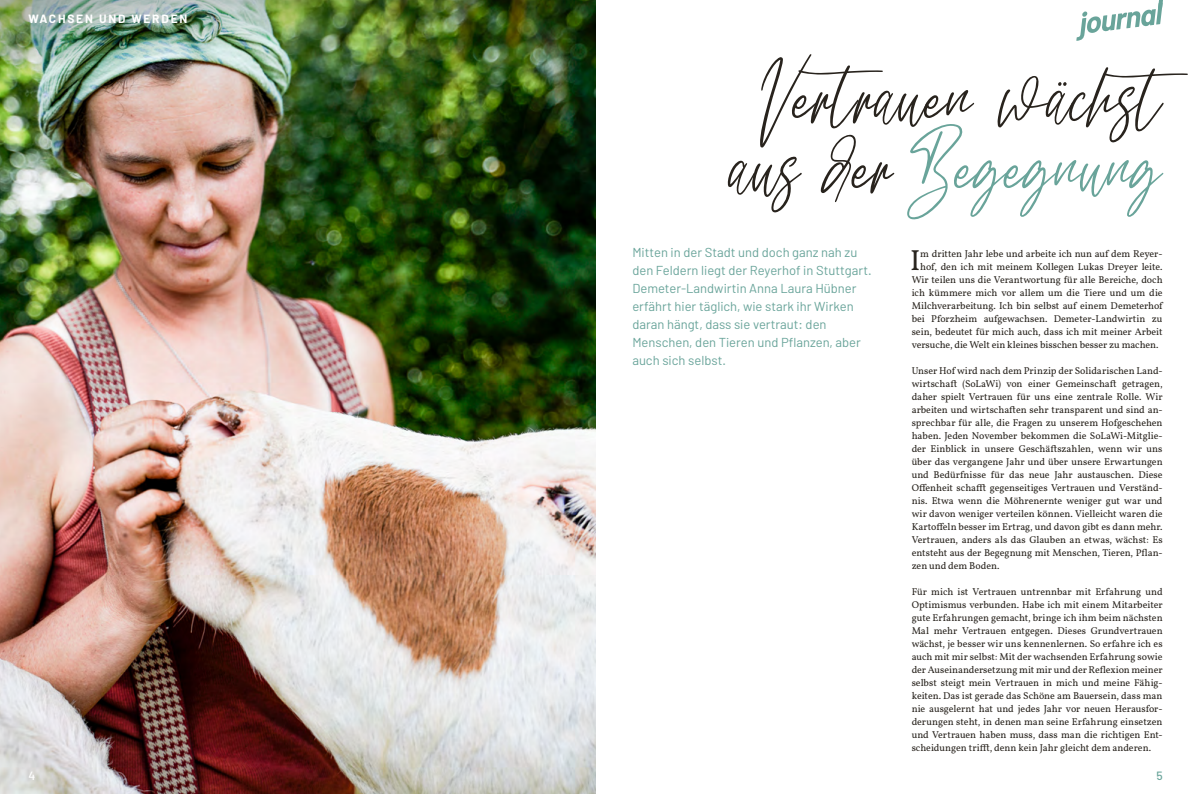
<style>
.page{position:relative;width:1191px;height:794px;background:#fff}
.page>*{position:absolute;margin:0;border:0;box-sizing:border-box;transform-origin:0 0}
.t1{font:140px "Dillandio";color:#28231d}
.t2{font:140px "Dillandio";color:#69a49a}
.t3{font:29.1px "Demeter Vollkorn";color:#28231d}
.t4{font:13px/18px "Barlow";color:#69a49a}
.t5{font:700 12px "Barlow";letter-spacing:.15em;color:#fff}
.t6{font:500 12px "Barlow";color:#fff}
.t7{font:500 12px "Barlow";color:#69a49a}
.t8{font:10px/13px "Demeter Vollkorn";letter-spacing:-.005em;color:#28231d;text-align:justify}
.s1{color:#28231d}
</style>
<div class="page">
<img style="left:0;top:0;width:595px;height:794px">
<svg style="left:1076px;top:0;width:87px;height:41px"></svg>
<p class="t5" style="left:28px;top:11px;width:161px">WACHSEN UND WERDEN</p>
<p class="t1" style="left:756px;top:35px;width:407px">Vertrauen wächst</p>
<p class="t2" style="left:730px;top:105px;width:434px"><span class="s1">aus der</span>Begegnung</p>
<p class="t4" style="left:632px;top:243px;width:241px">Mitten in der Stadt und doch ganz nah zu den Feldern liegt der Reyerhof in Stuttgart.<br>Demeter-Landwirtin Anna Laura Hübner erfährt hier täglich, wie stark ihr Wirken daran hängt, dass sie vertraut: den Menschen, den Tieren und Pflanzen, aber auch sich selbst.</p>
<p class="t3" style="left:910px;top:239px;width:12px">I</p>
<p class="t8" style="left:920px;top:247px;width:244px">m dritten Jahr lebe und arbeite ich nun auf dem Reyer-</p>
<p class="t8" style="left:920px;top:260px;width:244px">hof, den ich mit meinem Kollegen Lukas Dreyer leite.</p>
<p class="t8" style="left:911px;top:273px;width:252px">Wir teilen uns die Verantwortung für alle Bereiche, doch</p>
<p class="t8" style="left:911px;top:286px;width:252px">ich kümmere mich vor allem um die Tiere und um die</p>
<p class="t8" style="left:911px;top:299px;width:253px">Milchverarbeitung. Ich bin selbst auf einem Demeterhof</p>
<p class="t8" style="left:911px;top:312px;width:252px">bei Pforzheim aufgewachsen. Demeter-Landwirtin zu</p>
<p class="t8" style="left:911px;top:325px;width:252px">sein, bedeutet für mich auch, dass ich mit meiner Arbeit</p>
<p class="t8" style="left:911px;top:338px;width:248px">versuche, die Welt ein kleines bisschen besser zu machen.</p>
<p class="t8" style="left:911px;top:364px;width:252px">Unser Hof wird nach dem Prinzip der Solidarischen Land&shy;wirtschaft (SoLaWi) von einer Gemeinschaft getragen, daher spielt Vertrauen für uns eine zentrale Rolle. Wir arbeiten und wirtschaften sehr transparent und sind an&shy;sprechbar für alle, die Fragen zu unserem Hofgeschehen haben. Jeden November bekommen die SoLaWi-Mitglie&shy;der Einblick in unsere Geschäftszahlen, wenn wir uns über das vergangene Jahr und über unsere Erwartungen und Bedürfnisse für das neue Jahr austauschen. Diese Offenheit schafft gegenseitiges Vertrauen und Verständ&shy;nis. Etwa wenn die Möhrenernte weniger gut war und wir davon weniger verteilen können. Vielleicht waren die Kartoffeln besser im Ertrag, und davon gibt es dann mehr.<br>Vertrauen, anders als das Glauben an etwas, wächst: Es entsteht aus der Begegnung mit Menschen, Tieren, Pflan&shy;zen und dem Boden.</p>
<p class="t8" style="left:911px;top:585px;width:252px;text-align:left">Für mich ist Vertrauen untrennbar mit Erfahrung und Optimismus verbunden. Habe ich mit einem Mitarbeiter gute Erfahrungen gemacht, bringe ich ihm beim nächsten Mal mehr Vertrauen entgegen. Dieses Grundvertrauen wächst, je besser wir uns kennenlernen. So erfahre ich es auch mit mir selbst: Mit der wachsenden Erfahrung sowie der Auseinandersetzung mit mir und der Reflexion meiner selbst steigt mein Vertrauen in mich und meine Fähig&shy;keiten. Das ist gerade das Schöne am Bauersein, dass man nie ausgelernt hat und jedes Jahr vor neuen Herausfor&shy;derungen steht, in denen man seine Erfahrung einsetzen und Vertrauen haben muss, dass man die richtigen Ent&shy;scheidungen trifft, denn kein Jahr gleicht dem anderen.</p>
<p class="t6" style="left:28px;top:768px;width:8px">4</p>
<p class="t7" style="left:1156px;top:768px;width:8px">5</p>
</div>
